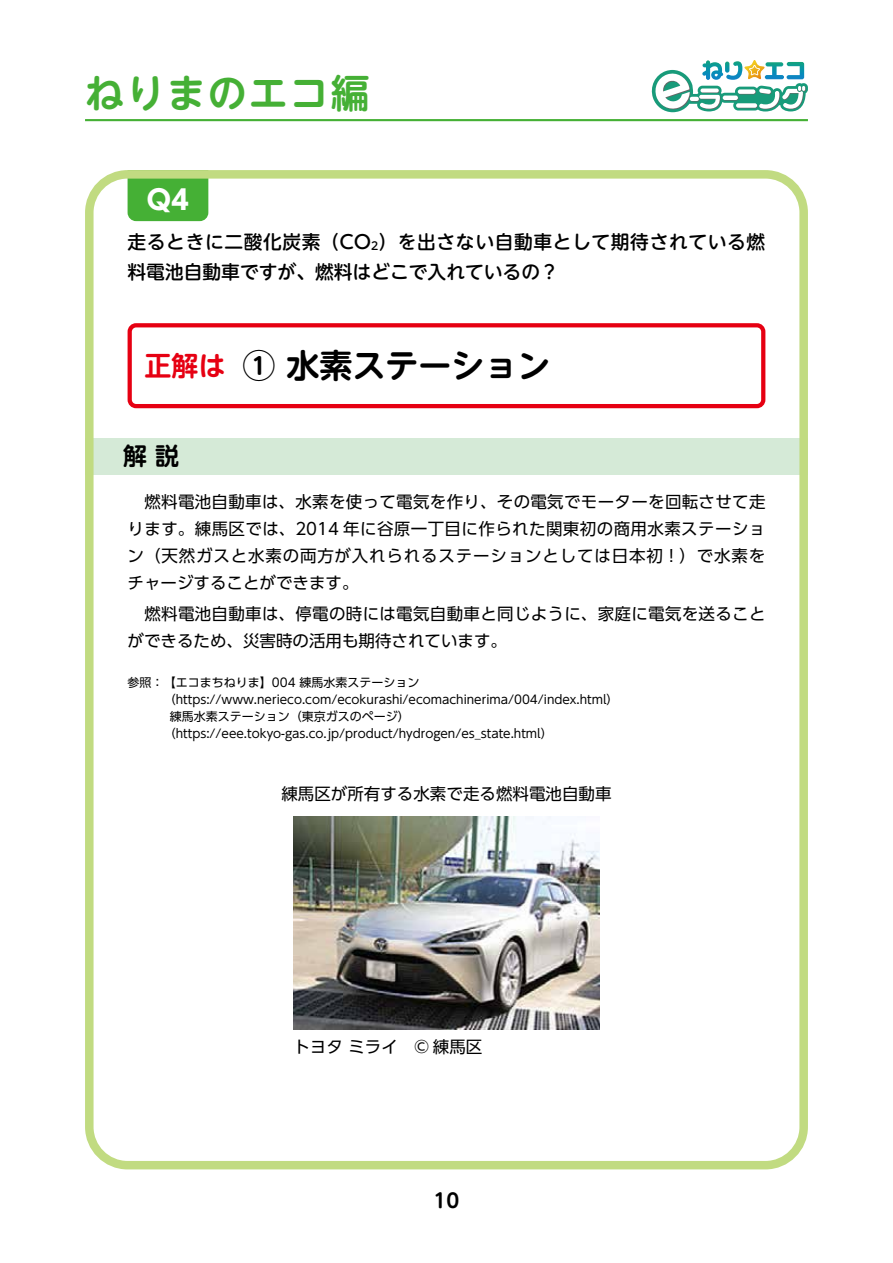
<style>
.page{position:relative;width:893px;height:1263px;background:#fff}
.page>*{position:absolute;margin:0;border:0;box-sizing:border-box;transform-origin:0 0}
.t1{font:700 39px "UD Shin M Go Pro De";letter-spacing:.05em;color:#45b035}
.t2{font:700 33px "UD Shin M Go Pro De";color:#000}
.t3{font:700 27px "UD Shin M Go Pro De";color:#e60012}
.t4{font:700 27px "UD Shin Go Pro";color:#fff}
.t5{font:700 24px "UD Shin M Go Pro De";color:#000}
.t6{font:700 19.5px "UD Shin M Go Pro De";color:#000}
.t7{font:500 18.75px/30px "UD Shin M Go Pro";letter-spacing:.035em;color:#000}
.t8{font:16.5px/27px "UD Shin Go Pro";letter-spacing:.02em;color:#000;text-align:justify}
.t9{font:16.5px "UD Shin Go Pro";color:#000}
.t10{font:12px "UD Shin Go Pro";color:#000}
.s1{font-size:10.95px}
</style>
<div class="page">
<div style="left:128px;top:180px;width:80px;height:41px;background:#45b035"></div>
<div style="left:85px;top:438px;width:723px;height:36px;background:#d5ead7"></div>
<div style="left:85px;top:170px;width:723px;height:999px;border:9px solid #c1db81;border-radius:38px"></div>
<div style="left:128px;top:323px;width:637px;height:85px;border:4px solid #e60012;border-radius:6px"></div>
<svg style="left:651px;top:60px;width:157px;height:52px"></svg>
<hr style="left:85px;top:119px;width:723px;height:2px;background:#45b035">
<img style="left:293px;top:816px;width:307px;height:213px">
<h1 class="t1" style="left:85px;top:61px;width:286px">ねりまのエコ編</h1>
<h3 class="t4" style="left:147px;top:178px;width:44px">Q4</h3>
<p class="t7" style="left:128px;top:226px;width:639px">走るときに二酸化炭素（CO<span class="s1">2</span>）を出さない自動車として期待されている燃料電池自動車ですが、燃料はどこで入れているの？</p>
<h3 class="t3" style="left:145px;top:344px;width:82px">正解は</h3>
<h2 class="t2" style="left:242px;top:339px;width:309px">① 水素ステーション</h2>
<h3 class="t5" style="left:123px;top:436px;width:57px">解 説</h3>
<p class="t8" style="left:128px;top:488px;width:639px">　燃料電池自動車は、水素を使って電気を作り、その電気でモーターを回転させて走ります。練馬区では、2014 年に谷原一丁目に作られた関東初の商用水素ステーション（天然ガスと水素の両方が入れられるステーションとしては日本初！）で水素をチャージすることができます。</p>
<p class="t8" style="left:128px;top:600px;width:639px">　燃料電池自動車は、停電の時には電気自動車と同じように、家庭に電気を送ることができるため、災害時の活用も期待されています。</p>
<p class="t10" style="left:128px;top:672px;width:293px">参照：【エコまちねりま】004 練馬水素ステーション</p>
<p class="t10" style="left:164px;top:690px;width:456px">（https://www.nerieco.com/ecokurashi/ecomachinerima/004/index.html）</p>
<p class="t10" style="left:170px;top:707px;width:241px">練馬水素ステーション（東京ガスのページ）</p>
<p class="t10" style="left:164px;top:724px;width:390px">（https://eee.tokyo-gas.co.jp/product/hydrogen/es_state.html）</p>
<p class="t9" style="left:281px;top:780px;width:332px">練馬区が所有する水素で走る燃料電池自動車</p>
<p class="t9" style="left:293px;top:1033px;width:191px">トヨタ ミライ　©︎ 練馬区</p>
<p class="t6" style="left:434px;top:1184px;width:27px">10</p>
</div>
